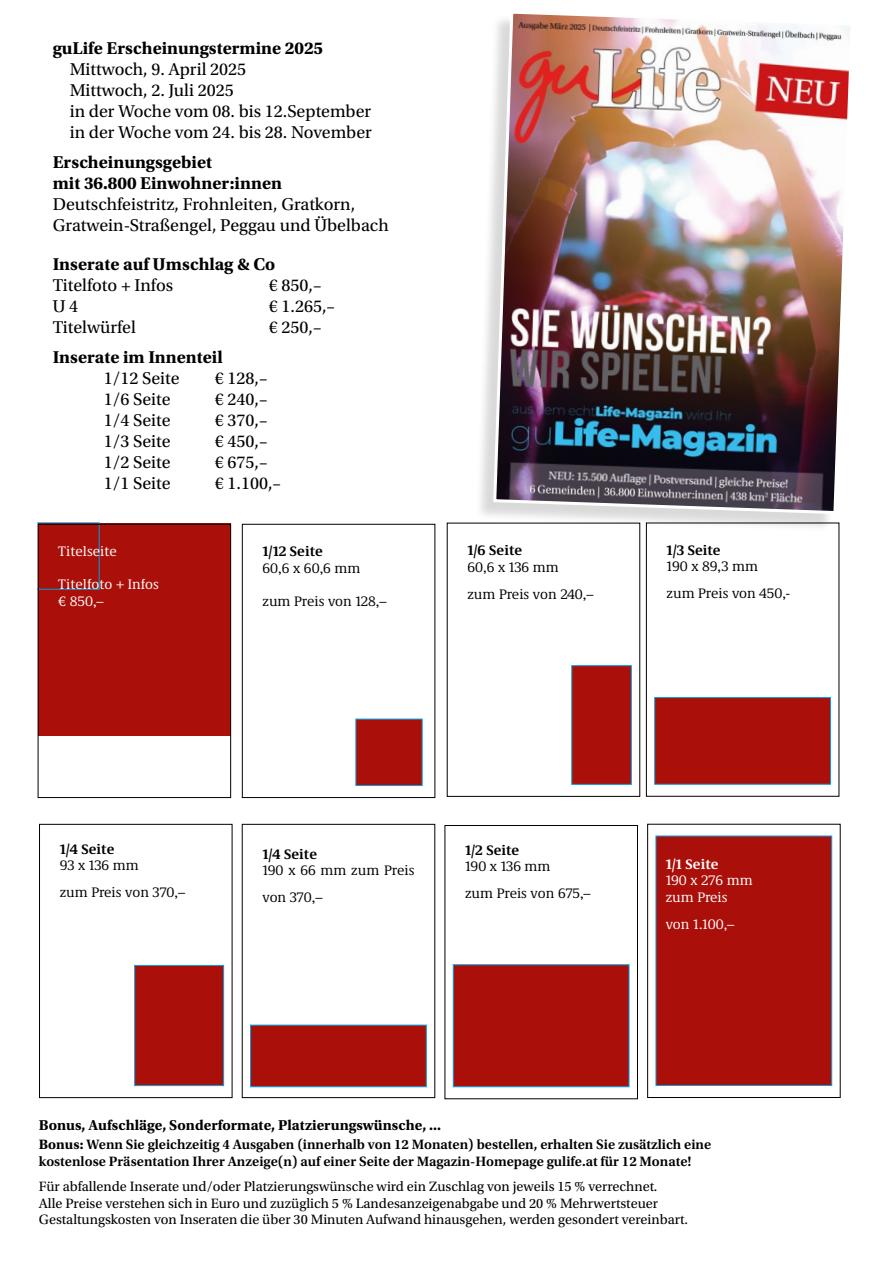
<style>
.page{position:relative;width:893px;height:1263px;background:#fff}
.page>*{position:absolute;margin:0;border:0;box-sizing:border-box;transform-origin:0 0}
.t1{font:18px/21px "Utopia Std";color:#000}
.t2{font:700 18px/21px "Utopia Std";color:#000}
.t3{font:700 15px "Utopia Std";color:#000}
.t4{font:14.25px/16.5px "Utopia Std";color:#000}
.t5{font:600 14.25px/16.5px "Utopia Std";color:#000}
.t6{font:14.25px/27px "Demos Next Pro";color:#000}
.t7{font:14.25px/16.5px "Demos Next Pro";color:#fff}
.t8{font:700 14.25px "Demos Next Pro";color:#000}
.t9{font:700 14.25px "Demos Next Pro";color:#fff}
.s1{font-weight:700}
</style>
<div class="page">
<div style="left:38px;top:523px;width:193px;height:212px;background:#ab0f09"></div>
<svg style="left:38px;top:523px;width:61px;height:66px"></svg>
<div style="left:572px;top:665px;width:59px;height:119px;background:#ab0f09"></div>
<div style="left:38px;top:524px;width:193px;height:274px;border:1px solid #000"></div>
<div style="left:646px;top:523px;width:193px;height:273px;border:1px solid #000"></div>
<div style="left:654px;top:697px;width:177px;height:87px;background:#ab0f09;border:1px solid #009fe3"></div>
<div style="left:39px;top:824px;width:193px;height:274px;border:1px solid #000"></div>
<div style="left:134px;top:965px;width:90px;height:121px;background:#ab0f09;border:1px solid #009fe3"></div>
<div style="left:242px;top:824px;width:193px;height:274px;border:1px solid #000"></div>
<div style="left:250px;top:1025px;width:176px;height:62px;background:#ab0f09;border:1px solid #009fe3"></div>
<div style="left:445px;top:825px;width:193px;height:274px;border:1px solid #000"></div>
<div style="left:453px;top:964px;width:176px;height:123px;background:#ab0f09;border:1px solid #009fe3"></div>
<div style="left:647px;top:824px;width:193px;height:274px;border:1px solid #000"></div>
<div style="left:656px;top:836px;width:176px;height:250px;background:#ab0f09;border:1px solid #009fe3"></div>
<div style="left:475px;top:13px;width:376px;height:519px;background:#000;opacity:.15"></div>
<img style="left:492px;top:13px;width:359px;height:503px">
<div style="left:242px;top:524px;width:193px;height:274px;border:1px solid #000"></div>
<div style="left:356px;top:719px;width:66px;height:67px;background:#ab0f09"></div>
<p class="t2" style="left:53px;top:37px;width:272px">guLife Erscheinungstermine 2025</p>
<p class="t1" style="left:70px;top:58px;width:304px">Mittwoch, 9. April 2025<br>Mittwoch, 2. Juli 2025<br>in der Woche vom 08. bis 12.September in der Woche vom 24. bis 28. November</p>
<p class="t2" style="left:53px;top:151px;width:231px">Erscheinungsgebiet<br>mit 36.800 Einwohner:innen</p>
<p class="t1" style="left:53px;top:194px;width:337px">Deutschfeistritz, Frohnleiten, Gratkorn,<br>Gratwein-Straßengel, Peggau und Übelbach</p>
<p class="t2" style="left:53px;top:253px;width:224px">Inserate auf Umschlag &amp; Co</p>
<p class="t1" style="left:53px;top:275px;width:122px">Titelfoto + Infos</p>
<p class="t1" style="left:269px;top:275px;width:54px">€ 850,–</p>
<p class="t1" style="left:53px;top:296px;width:27px">U 4</p>
<p class="t1" style="left:269px;top:296px;width:68px">€ 1.265,–</p>
<p class="t1" style="left:53px;top:317px;width:85px">Titelwürfel</p>
<p class="t1" style="left:269px;top:317px;width:54px">€ 250,–</p>
<p class="t2" style="left:53px;top:346px;width:171px">Inserate im Innenteil</p>
<p class="t1" style="left:104px;top:368px;width:77px">1/12 Seite</p>
<p class="t1" style="left:215px;top:368px;width:54px">€ 128,–</p>
<p class="t1" style="left:104px;top:389px;width:68px">1/6 Seite</p>
<p class="t1" style="left:215px;top:389px;width:54px">€ 240,–</p>
<p class="t1" style="left:104px;top:410px;width:68px">1/4 Seite</p>
<p class="t1" style="left:215px;top:410px;width:54px">€ 370,–</p>
<p class="t1" style="left:104px;top:431px;width:68px">1/3 Seite</p>
<p class="t1" style="left:215px;top:431px;width:54px">€ 450,–</p>
<p class="t1" style="left:104px;top:452px;width:68px">1/2 Seite</p>
<p class="t1" style="left:215px;top:452px;width:54px">€ 675,–</p>
<p class="t1" style="left:104px;top:473px;width:68px">1/1 Seite</p>
<p class="t1" style="left:215px;top:473px;width:68px">€ 1.100,–</p>
<p class="t7" style="left:58px;top:542px;width:60px">Titelseite</p>
<p class="t7" style="left:58px;top:575px;width:102px">Titelfoto + Infos € 850,–</p>
<p class="t8" style="left:262px;top:541px;width:62px">1/12 Seite</p>
<p class="t6" style="left:262px;top:554px;width:100px">60,6 x 60,6 mm</p>
<p class="t6" style="left:262px;top:587px;width:126px">zum Preis von 128,–</p>
<p class="t8" style="left:467px;top:540px;width:56px">1/6 Seite</p>
<p class="t6" style="left:467px;top:553px;width:128px">60,6 x 136 mm<br>zum Preis von 240,–</p>
<p class="t8" style="left:667px;top:540px;width:56px">1/3 Seite</p>
<p class="t6" style="left:667px;top:552px;width:125px">190 x 89,3 mm<br>zum Preis von 450,-</p>
<p class="t8" style="left:60px;top:839px;width:56px">1/4 Seite</p>
<p class="t6" style="left:60px;top:851px;width:127px">93 x 136 mm<br>zum Preis von 370,–</p>
<p class="t8" style="left:262px;top:844px;width:56px">1/4 Seite</p>
<p class="t6" style="left:262px;top:856px;width:154px">190 x 66 mm zum Preis von 370,–</p>
<p class="t8" style="left:465px;top:840px;width:56px">1/2 Seite</p>
<p class="t6" style="left:465px;top:852px;width:127px">190 x 136 mm<br>zum Preis von 675,–</p>
<p class="t9" style="left:666px;top:854px;width:54px">1/1 Seite</p>
<p class="t7" style="left:666px;top:872px;width:88px">190 x 276 mm zum Preis</p>
<p class="t7" style="left:666px;top:915px;width:70px">von 1.100,–</p>
<p class="t3" style="left:39px;top:1116px;width:404px">Bonus, Aufschläge, Sonderformate, Platzierungswünsche, ...</p>
<p class="t5" style="left:39px;top:1137px;width:674px"><span class="s1">Bonus:</span> Wenn Sie gleichzeitig 4 Ausgaben (innerhalb von 12 Monaten) bestellen, erhalten Sie zusätzlich eine kostenlose Präsentation Ihrer Anzeige(n) auf einer Seite der Magazin-Homepage gulife.at für 12 Monate!</p>
<p class="t4" style="left:39px;top:1179px;width:651px">Für abfallende Inserate und/oder Platzierungswünsche wird ein Zuschlag von jeweils 15 % verrechnet.<br>Alle Preise verstehen sich in Euro und zuzüglich 5 % Landesanzeigenabgabe und 20 % Mehrwertsteuer<br>Gestaltungskosten von Inseraten die über 30 Minuten Aufwand hinausgehen, werden gesondert vereinbart.</p>
</div>
